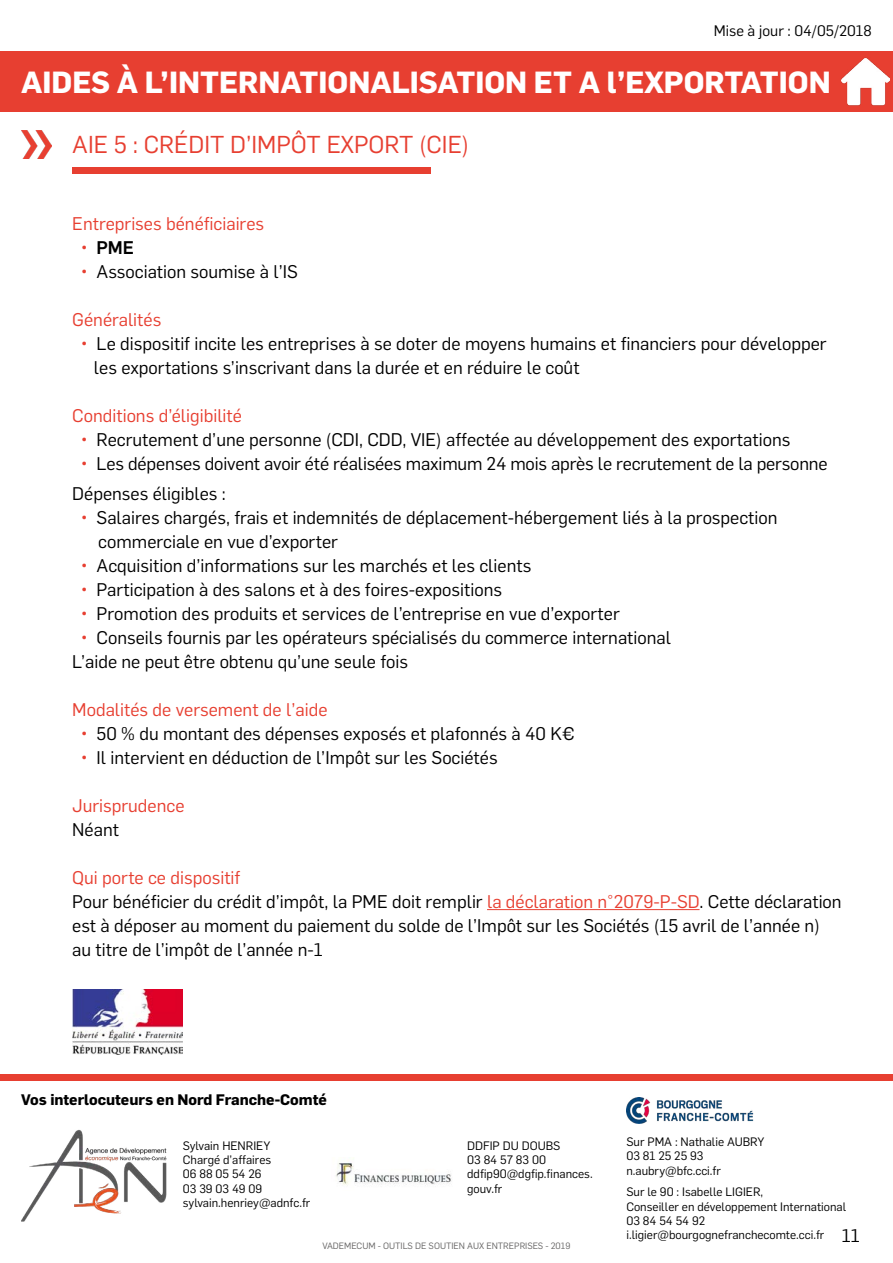
<style>
.page{position:relative;width:893px;height:1263px;background:#fff}
.page>*{position:absolute;margin:0;border:0;box-sizing:border-box;transform-origin:0 0}
.t1{font:700 30px "Flama";color:#fff}
.t2{font:24px "Flama";color:#e73f31}
.t3{font:18px/24px "Flama";color:#000}
.t4{font:18px "Flama";color:#e73f31}
.t5{font:500 18px "Flama";color:#000}
.t6{font:700 15px "Flama";color:#000}
.t7{font:15px "Flama";color:#000}
.t8{font:12px/14.4px "Flama";color:#000}
.t9{font:9px "Flama";color:#666565}
.s1{font-weight:400;color:#e73f31}
.s2{color:#e73f31}
</style>
<div class="page">
<div style="left:0;top:1074px;width:893px;height:6px;background:#e73f31"></div>
<div style="left:0;top:51px;width:893px;height:61px;background:#e73f31"></div>
<img style="left:21px;top:131px;width:30px;height:27px">
<div style="left:72px;top:167px;width:358px;height:6px;background:#e73f31"></div>
<hr style="left:487px;top:909px;width:212px;height:1px;background:#e73f31">
<img style="left:21px;top:1129px;width:146px;height:93px">
<img style="left:336px;top:1163px;width:115px;height:22px">
<img style="left:72px;top:989px;width:111px;height:65px">
<img style="left:842px;top:58px;width:47px;height:47px">
<img style="left:626px;top:1097px;width:128px;height:27px">
<p class="t7" style="left:714px;top:20px;width:159px">Mise à jour : 04/05/2018</p>
<h1 class="t1" style="left:21px;top:60px;width:811px">AIDES À L’INTERNATIONALISATION ET A l’EXPORTATION</h1>
<h2 class="t2" style="left:72px;top:128px;width:399px">AIE 5 : CRÉDIT D’IMPÔT EXPORT (CIE)</h2>
<p class="t4" style="left:72px;top:211px;width:193px">Entreprises bénéficiaires</p>
<p class="t5" style="left:81px;top:234px;width:55px"><span class="s1">•</span> PME</p>
<p class="t3" style="left:81px;top:258px;width:218px"><span class="s2">•</span> Association soumise à l’IS</p>
<p class="t4" style="left:72px;top:307px;width:91px">Généralités</p>
<p class="t3" style="left:94px;top:330px;width:734px;text-indent:-13px"><span class="s2">•</span> Le dispositif incite les entreprises à se doter de moyens humains et financiers pour développer les exportations s’inscrivant dans la durée et en réduire le coût</p>
<p class="t4" style="left:72px;top:403px;width:171px">Conditions d’éligibilité</p>
<p class="t3" style="left:81px;top:426px;width:711px"><span class="s2">•</span> Recrutement d’une personne (CDI, CDD, VIE) affectée au développement des exportations</p>
<p class="t3" style="left:72px;top:447px;width:757px;line-height:30px;text-indent:9px"><span class="s2">•</span> Les dépenses doivent avoir été réalisées maximum 24 mois après le recrutement de la personne<br>Dépenses éligibles :</p>
<p class="t3" style="left:98px;top:504px;width:681px;text-indent:-17px"><span class="s2">•</span> Salaires chargés, frais et indemnités de déplacement-hébergement liés à la prospection commerciale en vue d’exporter</p>
<p class="t3" style="left:81px;top:552px;width:452px"><span class="s2">•</span> Acquisition d’informations sur les marchés et les clients</p>
<p class="t3" style="left:81px;top:576px;width:423px"><span class="s2">•</span> Participation à des salons et à des foires-expositions</p>
<p class="t3" style="left:81px;top:600px;width:540px"><span class="s2">•</span> Promotion des produits et services de l’entreprise en vue d’exporter</p>
<p class="t3" style="left:72px;top:624px;width:600px;text-indent:9px"><span class="s2">•</span> Conseils fournis par les opérateurs spécialisés du commerce international<br>L’aide ne peut être obtenu qu’une seule fois</p>
<p class="t4" style="left:72px;top:697px;width:257px">Modalités de versement de l’aide</p>
<p class="t3" style="left:81px;top:720px;width:495px"><span class="s2">•</span> 50 % du montant des dépenses exposés et plafonnés à 40 K€</p>
<p class="t3" style="left:81px;top:744px;width:418px"><span class="s2">•</span> Il intervient en déduction de l’Impôt sur les Sociétés</p>
<p class="t4" style="left:72px;top:793px;width:114px">Jurisprudence</p>
<p class="t3" style="left:72px;top:816px;width:48px">Néant</p>
<p class="t3" style="left:72px;top:864px;width:771px"><span class="s2">Qui porte ce dispositif<br></span>Pour bénéficier du crédit d’impôt, la PME doit remplir <span class="s2">la déclaration n°2079-P-SD</span>. Cette déclaration est à déposer au moment du paiement du solde de l’Impôt sur les Sociétés (15 avril de l’année n) au titre de l’impôt de l’année n-1</p>
<p class="t6" style="left:21px;top:1088px;width:307px">Vos interlocuteurs en Nord Franche-Comté</p>
<p class="t8" style="left:183px;top:1137px;width:129px">Sylvain HENRIEY<br>Chargé d’affaires<br>06 88 05 54 26<br>03 39 03 49 09 sylvain.henriey@adnfc.fr</p>
<p class="t8" style="left:467px;top:1137px;width:127px">DDFIP DU DOUBS<br>03 84 57 83 00 ddfip90@dgfip.finances. gouv.fr</p>
<p class="t9" style="left:323px;top:1239px;width:249px">VADEMECUM - OUTILS DE SOUTIEN AUX ENTREPRISES - 2019</p>
<p class="t8" style="left:626px;top:1133px;width:140px">Sur PMA : Nathalie AUBRY<br>03 81 25 25 93 n.aubry@bfc.cci.fr</p>
<p class="t8" style="left:626px;top:1184px;width:221px">Sur le 90 : Isabelle LIGIER,<br>Conseiller en développement International<br>03 84 54 54 92 i.ligier@bourgognefranchecomte.cci.fr</p>
<p class="t3" style="left:842px;top:1222px;width:19px">11</p>
</div>
